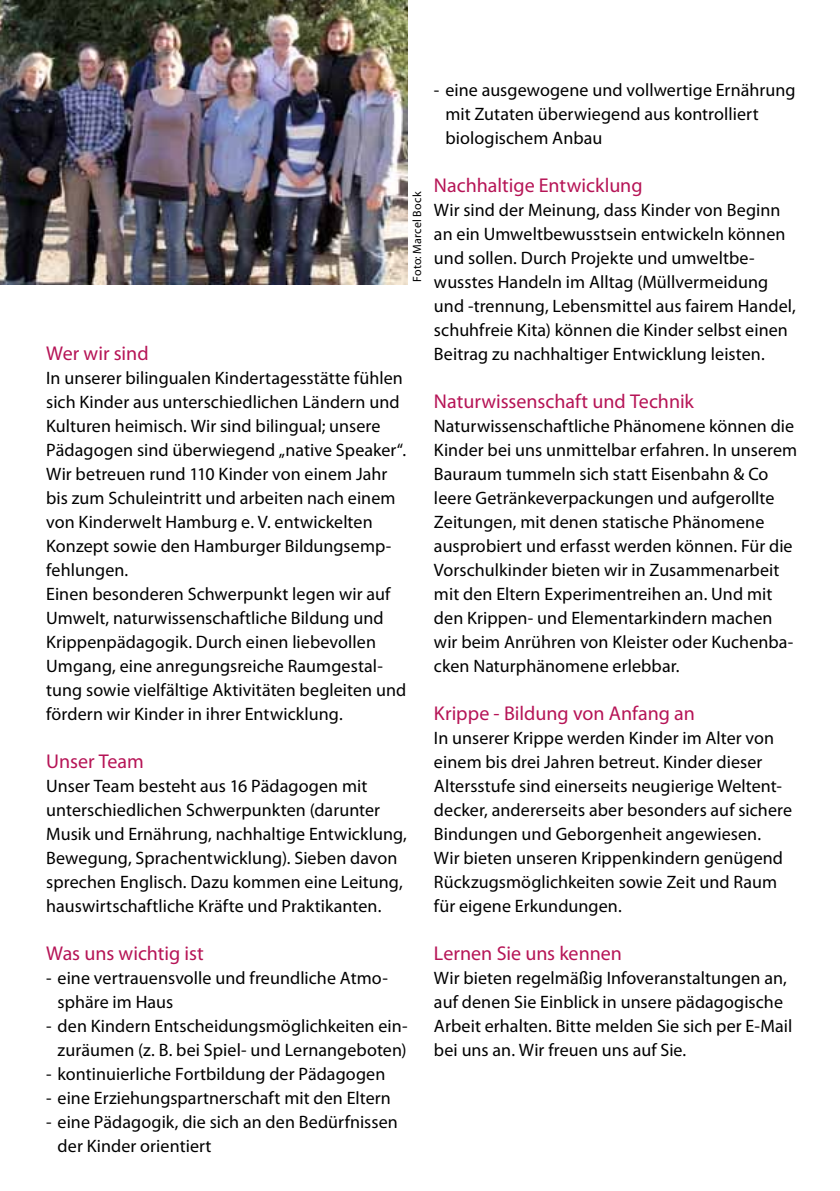
<style>
.page{position:relative;width:840px;height:1191px;background:#fff}
.page>*{position:absolute;margin:0;border:0;box-sizing:border-box;transform-origin:0 0}
.t1{font:20px "Myriad Pro";color:#b61456}
.t2{font:18px/24px "Myriad Pro";letter-spacing:.005em;color:#000}
.t3{font:12px "Myriad Pro";letter-spacing:.015em;color:#000}
</style>
<div class="page">
<img style="left:0;top:0;width:408px;height:284px">
<p class="t3" style="left:409px;top:282px;width:92px;rotate:-90deg">Foto: Marcel Bock</p>
<p class="t1" style="left:46px;top:341px;width:104px">Wer wir sind</p>
<p class="t2" style="left:46px;top:366px;width:361px">In unserer bilingualen Kindertagesstätte fühlen sich Kinder aus unterschiedlichen Ländern und Kulturen heimisch. Wir sind bilingual; unsere Pädagogen sind überwiegend „native Speaker“.<br>Wir betreuen rund 110 Kinder von einem Jahr bis zum Schuleintritt und arbeiten nach einem von Kinderwelt Hamburg e. V. entwickelten Konzept sowie den Hamburger Bildungsemp&shy;fehlungen.<br>Einen besonderen Schwerpunkt legen wir auf Umwelt, naturwissenschaftliche Bildung und Krippenpädagogik. Durch einen liebevollen Umgang, eine anregungsreiche Raumgestal&shy;tung sowie vielfältige Aktivitäten begleiten und fördern wir Kinder in ihrer Entwicklung.</p>
<p class="t1" style="left:46px;top:749px;width:99px">Unser Team</p>
<p class="t2" style="left:46px;top:774px;width:362px">Unser Team besteht aus 16 Pädagogen mit unterschiedlichen Schwerpunkten (darunter Musik und Ernährung, nachhaltige Entwicklung, Bewegung, Sprachentwicklung). Sieben davon sprechen Englisch. Dazu kommen eine Leitung, hauswirtschaftliche Kräfte und Praktikanten.</p>
<p class="t1" style="left:46px;top:941px;width:159px">Was uns wichtig ist</p>
<p class="t2" style="left:58px;top:966px;width:331px;text-indent:-11px">- eine vertrauensvolle und freundliche Atmo&shy;sphäre im Haus</p>
<p class="t2" style="left:46px;top:1014px;width:363px;text-align:center">- den Kindern Entscheidungsmöglichkeiten ein&shy;zuräumen (z. B. bei Spiel- und Lernangeboten)</p>
<p class="t2" style="left:46px;top:1062px;width:340px">- kontinuierliche Fortbildung der Pädagogen</p>
<p class="t2" style="left:46px;top:1086px;width:346px">- eine Erziehungspartnerschaft mit den Eltern</p>
<p class="t2" style="left:58px;top:1110px;width:341px;text-indent:-11px">- eine Pädagogik, die sich an den Bedürfnissen der Kinder orientiert</p>
<p class="t2" style="left:445px;top:78px;width:351px;text-indent:-11px">- eine ausgewogene und vollwertige Ernährung mit Zutaten überwiegend aus kontrolliert biologischem Anbau</p>
<p class="t1" style="left:434px;top:173px;width:210px">Nachhaltige Entwicklung</p>
<p class="t2" style="left:434px;top:198px;width:363px">Wir sind der Meinung, dass Kinder von Beginn an ein Umweltbewusstsein entwickeln können und sollen. Durch Projekte und umweltbe&shy;wusstes Handeln im Alltag (Müllvermeidung und -trennung, Lebensmittel aus fairem Handel, schuhfreie Kita) können die Kinder selbst einen Beitrag zu nachhaltiger Entwicklung leisten.</p>
<p class="t1" style="left:434px;top:389px;width:261px">Naturwissenschaft und Technik</p>
<p class="t2" style="left:434px;top:414px;width:364px">Naturwissenschaftliche Phänomene können die Kinder bei uns unmittelbar erfahren. In unserem Bauraum tummeln sich statt Eisenbahn &amp; Co leere Getränkeverpackungen und aufgerollte Zeitungen, mit denen statische Phänomene ausprobiert und erfasst werden können. Für die Vorschulkinder bieten wir in Zusammenarbeit mit den Eltern Experimentreihen an. Und mit den Krippen- und Elementarkindern machen wir beim Anrühren von Kleister oder Kuchenba&shy;cken Naturphänomene erlebbar.</p>
<p class="t1" style="left:434px;top:701px;width:262px">Krippe - Bildung von Anfang an</p>
<p class="t2" style="left:434px;top:726px;width:359px">In unserer Krippe werden Kinder im Alter von einem bis drei Jahren betreut. Kinder dieser Altersstufe sind einerseits neugierige Weltent&shy;decker, andererseits aber besonders auf sichere Bindungen und Geborgenheit angewiesen.<br>Wir bieten unseren Krippenkindern genügend Rückzugsmöglichkeiten sowie Zeit und Raum für eigene Erkundungen.</p>
<p class="t1" style="left:434px;top:941px;width:189px">Lernen Sie uns kennen</p>
<p class="t2" style="left:434px;top:966px;width:359px">Wir bieten regelmäßig Infoveranstaltungen an, auf denen Sie Einblick in unsere pädagogische Arbeit erhalten. Bitte melden Sie sich per E-Mail bei uns an. Wir freuen uns auf Sie.</p>
</div>
